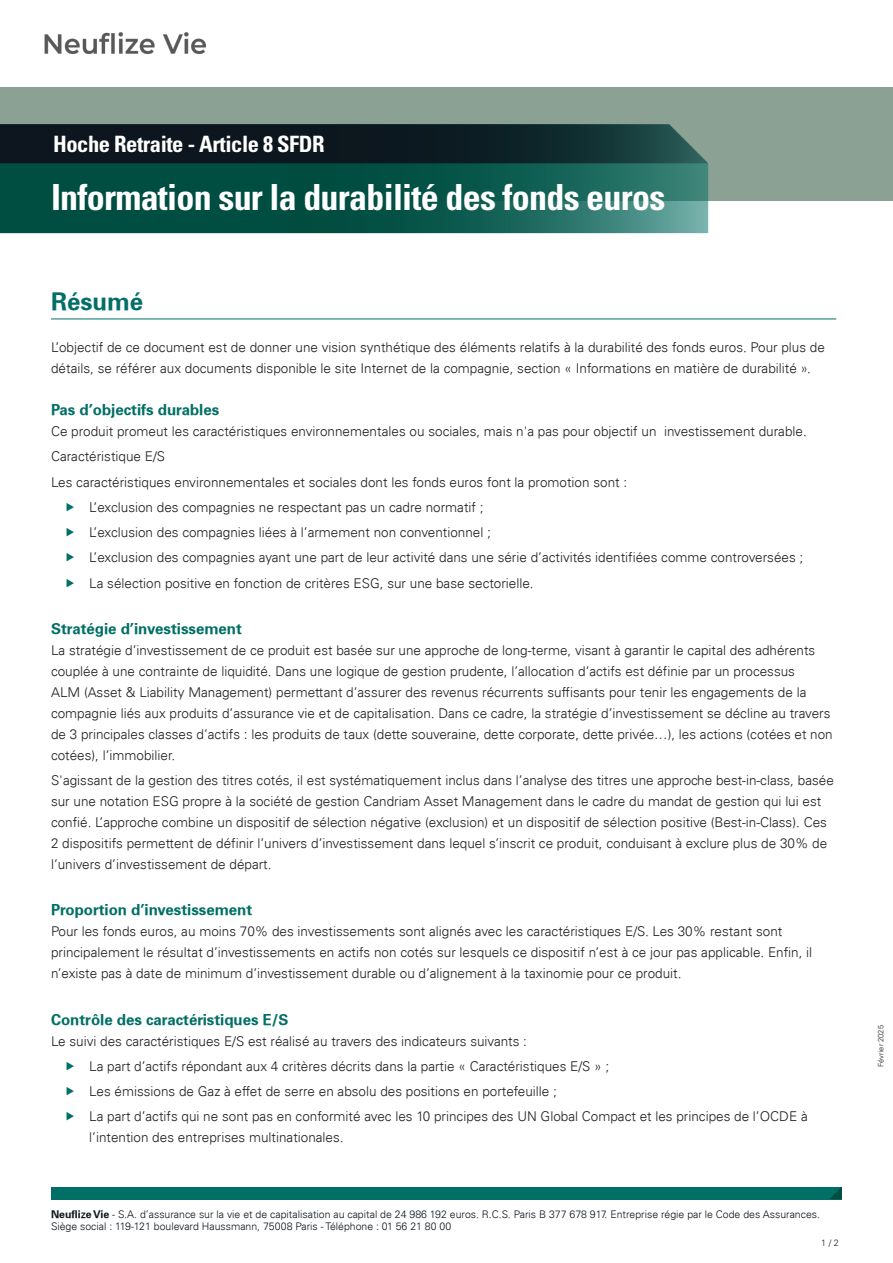
<style>
.page{position:relative;width:893px;height:1263px;background:#fff}
.page>*{position:absolute;margin:0;border:0;box-sizing:border-box;transform-origin:0 0}
.t1{font:700 condensed 36px "Univers LT Std";letter-spacing:-.02em;color:#fff}
.t2{font:700 24px "Univers";color:#006f65}
.t3{font:700 condensed 22.5px "Univers LT Std";letter-spacing:-.02em;color:#fff}
.t4{font:700 15px "Univers";color:#006f65}
.t5{font:300 13.5px/21px "Univers 45";color:#231f20}
.t6{font:300 10.5px/12px "Univers 45";color:#0d161e}
.t7{font:300 9px "Univers 45";color:#231f20}
.t8{font:300 7.5px "Univers 45";color:#231f20}
.s1{font-family:"Univers";font-weight:700}
</style>
<div class="page">
<div style="left:0;top:87px;width:893px;height:113px;background:#8ba193"></div>
<svg style="left:0;top:163px;width:708px;height:70px;background:#0e5a4e"></svg>
<svg style="left:0;top:124px;width:708px;height:39px;background:#122328"></svg>
<div style="left:51px;top:1187px;width:791px;height:12px;background:#006f65"></div>
<svg style="left:830px;top:1187px;width:12px;height:12px"></svg>
<hr style="left:51px;top:319px;width:785px;height:1px;background:#006f65">
<img style="left:44px;top:32px;width:162px;height:22px">
<p class="t3" style="left:53px;top:130px;width:273px">Hoche Retraite - Article 8 SFDR</p>
<p class="t1" style="left:51px;top:176px;width:616px">Information sur la durabilité des fonds euros</p>
<p class="t2" style="left:51px;top:287px;width:94px">Résumé</p>
<p class="t5" style="left:51px;top:337px;width:775px">L’objectif de ce document est de donner une vision synthétique des éléments relatifs à la durabilité des fonds euros. Pour plus de détails, se référer aux documents disponible le site Internet de la compagnie, section « Informations en matière de durabilité ».</p>
<p class="t4" style="left:51px;top:401px;width:170px">Pas d’objectifs durables</p>
<p class="t5" style="left:51px;top:421px;width:757px">Ce produit promeut les caractéristiques environnementales ou sociales, mais n'a pas pour objectif un investissement durable.</p>
<p class="t5" style="left:51px;top:446px;width:116px">Caractéristique E/S</p>
<p class="t5" style="left:51px;top:471px;width:578px">Les caractéristiques environnementales et sociales dont les fonds euros font la promotion sont :</p>
<p class="t5" style="left:89px;top:496px;width:396px">L’exclusion des compagnies ne respectant pas un cadre normatif ;</p>
<p class="t5" style="left:89px;top:522px;width:403px">L’exclusion des compagnies liées à l’armement non conventionnel ;</p>
<p class="t5" style="left:89px;top:547px;width:715px">L’exclusion des compagnies ayant une part de leur activité dans une série d’activités identifiées comme controversées ;</p>
<p class="t5" style="left:89px;top:572px;width:446px">La sélection positive en fonction de critères ESG, sur une base sectorielle.</p>
<p class="t4" style="left:51px;top:619px;width:192px">Stratégie d’investissement</p>
<p class="t5" style="left:51px;top:639px;width:783px">La stratégie d’investissement de ce produit est basée sur une approche de long-terme, visant à garantir le capital des adhérents couplée à une contrainte de liquidité. Dans une logique de gestion prudente, l’allocation d’actifs est définie par un processus<br>ALM (Asset &amp; Liability Management) permettant d’assurer des revenus récurrents suffisants pour tenir les engagements de la compagnie liés aux produits d’assurance vie et de capitalisation. Dans ce cadre, la stratégie d’investissement se décline au travers de 3 principales classes d’actifs : les produits de taux (dette souveraine, dette corporate, dette privée…), les actions (cotées et non cotées), l’immobilier.</p>
<p class="t5" style="left:51px;top:770px;width:784px">S'agissant de la gestion des titres cotés, il est systématiquement inclus dans l’analyse des titres une approche best-in-class, basée sur une notation ESG propre à la société de gestion Candriam Asset Management dans le cadre du mandat de gestion qui lui est confié. L’approche combine un dispositif de sélection négative (exclusion) et un dispositif de sélection positive (Best-in-Class). Ces 2 dispositifs permettent de définir l’univers d’investissement dans lequel s’inscrit ce produit, conduisant à exclure plus de 30% de l’univers d’investissement de départ.</p>
<p class="t4" style="left:51px;top:901px;width:203px">Proportion d’investissement</p>
<p class="t5" style="left:51px;top:921px;width:763px">Pour les fonds euros, au moins 70% des investissements sont alignés avec les caractéristiques E/S. Les 30% restant sont principalement le résultat d’investissements en actifs non cotés sur lesquels ce dispositif n’est à ce jour pas applicable. Enfin, il n’existe pas à date de minimum d’investissement durable ou d’alignement à la taxinomie pour ce produit.</p>
<p class="t4" style="left:51px;top:1010px;width:239px">Contrôle des caractéristiques E/S</p>
<p class="t5" style="left:51px;top:1030px;width:478px">Le suivi des caractéristiques E/S est réalisé au travers des indicateurs suivants :</p>
<p class="t5" style="left:89px;top:1055px;width:521px">La part d’actifs répondant aux 4 critères décrits dans la partie « Caractéristiques E/S » ;</p>
<p class="t5" style="left:89px;top:1081px;width:469px">Les émissions de Gaz à effet de serre en absolu des positions en portefeuille ;</p>
<p class="t5" style="left:89px;top:1106px;width:720px">La part d’actifs qui ne sont pas en conformité avec les 10 principes des UN Global Compact et les principes de l’OCDE à l’intention des entreprises multinationales.</p>
<p class="t6" style="left:51px;top:1208px;width:770px"><span class="s1">Neuflize Vie</span> - S.A. d’assurance sur la vie et de capitalisation au capital de 24 986 192 euros. R.C.S. Paris B 377 678 917. Entreprise régie par le Code des Assurances.<br>Siège social : 119-121 boulevard Haussmann, 75008 Paris - Téléphone : 01 56 21 80 00</p>
<p class="t7" style="left:821px;top:1237px;width:19px">1 / 2</p>
<p class="t8" style="left:876px;top:1067px;width:43px;rotate:-90deg">Février 2025</p>
</div>
